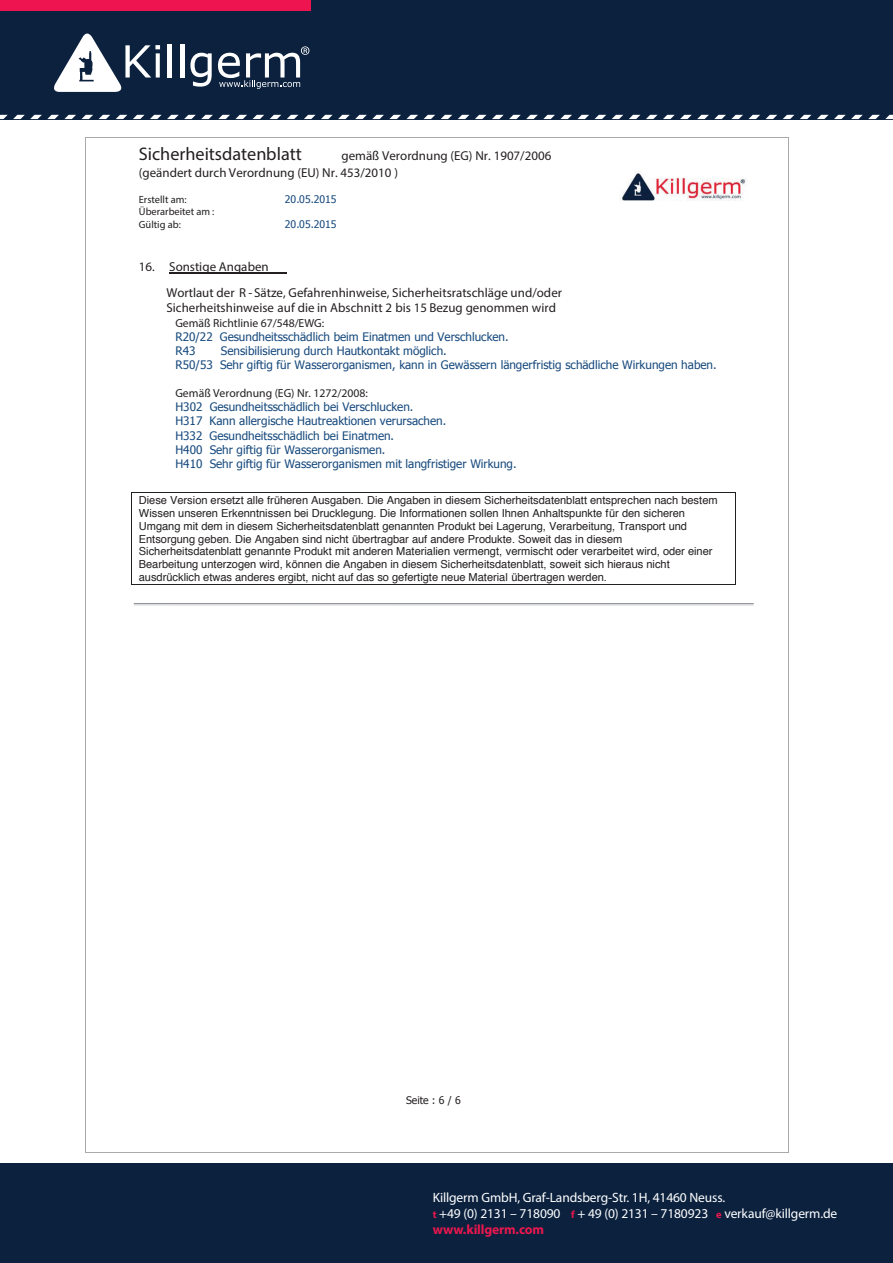
<style>
.page{position:relative;width:893px;height:1263px;background:#fff}
.page>*{position:absolute;margin:0;border:0;box-sizing:border-box;transform-origin:0 0}
.t1{font:700 18.3px "Tahoma";color:#231f20}
.t2{font:13.5px/16.2px "Myriad Pro";letter-spacing:-.01em;color:#fff}
.t3{font:700 12.9px/16.6px "Tahoma";color:#231f20}
.t4{font:11.7px/14.1px "Tahoma";color:#16497d}
.t5{font:700 11.7px "Tahoma";color:#231f20}
.t6{font:11.1px/12.8px "Helvetica";letter-spacing:-.005em;color:#231f20}
.t7{font:700 10.5px/12.5px "Tahoma";color:#231f20}
.t8{font:10.5px "Tahoma";letter-spacing:.005em;color:#16497d}
.t9{font:10.5px "Tahoma";letter-spacing:-.005em;color:#231f20}
.s1{font-weight:700;font-size:10.5px;color:#e9174e}
.s2{font-weight:700;color:#e9174e}
</style>
<div class="page">
<div style="left:0;top:0;width:893px;height:119px;background:#0b213e"></div>
<div style="left:0;top:1163px;width:893px;height:100px;background:#0b213e"></div>
<div style="left:0;top:0;width:310px;height:11px;background:#ed1450"></div>
<svg style="left:0;top:115px;width:93px;height:4px"></svg>
<svg style="left:99px;top:115px;width:11px;height:4px"></svg>
<svg style="left:116px;top:115px;width:11px;height:4px"></svg>
<svg style="left:133px;top:115px;width:11px;height:4px"></svg>
<svg style="left:150px;top:115px;width:97px;height:4px"></svg>
<svg style="left:253px;top:115px;width:11px;height:4px"></svg>
<svg style="left:270px;top:115px;width:11px;height:4px"></svg>
<svg style="left:287px;top:115px;width:11px;height:4px"></svg>
<svg style="left:304px;top:115px;width:11px;height:4px"></svg>
<svg style="left:321px;top:115px;width:97px;height:4px"></svg>
<svg style="left:424px;top:115px;width:11px;height:4px"></svg>
<svg style="left:441px;top:115px;width:11px;height:4px"></svg>
<svg style="left:458px;top:115px;width:11px;height:4px"></svg>
<svg style="left:475px;top:115px;width:11px;height:4px"></svg>
<svg style="left:492px;top:115px;width:97px;height:4px"></svg>
<svg style="left:595px;top:115px;width:11px;height:4px"></svg>
<svg style="left:612px;top:115px;width:11px;height:4px"></svg>
<svg style="left:629px;top:115px;width:11px;height:4px"></svg>
<svg style="left:646px;top:115px;width:114px;height:4px"></svg>
<svg style="left:766px;top:115px;width:11px;height:4px"></svg>
<svg style="left:783px;top:115px;width:11px;height:4px"></svg>
<svg style="left:800px;top:115px;width:11px;height:4px"></svg>
<svg style="left:817px;top:115px;width:76px;height:4px"></svg>
<hr style="left:168px;top:44px;width:4px;height:34px;background:#fff">
<hr style="left:180px;top:44px;width:4px;height:34px;background:#fff">
<svg style="left:190px;top:53px;width:22px;height:34px"></svg>
<svg style="left:54px;top:33px;width:106px;height:59px"></svg>
<svg style="left:218px;top:46px;width:91px;height:43px"></svg>
<img style="left:622px;top:173px;width:124px;height:28px">
<hr style="left:169px;top:272px;width:118px;height:2px;background:#231f20">
<hr style="left:132px;top:492px;width:603px;height:1px;background:#231f20">
<hr style="left:132px;top:585px;width:603px;height:1px;background:#231f20">
<svg style="left:131px;top:492px;width:1px;height:93px"></svg>
<svg style="left:735px;top:492px;width:1px;height:93px"></svg>
<hr style="left:134px;top:603px;width:620px;height:1px;background:#939598">
<hr style="left:134px;top:604px;width:620px;height:2px;background:#d8d9db">
<hr style="left:86px;top:137px;width:703px;height:1px;background:#a8a9ad">
<hr style="left:86px;top:137px;width:1px;height:1015px;background:#a8a9ad">
<hr style="left:789px;top:137px;width:1px;height:1015px;background:#a8a9ad">
<hr style="left:86px;top:1152px;width:703px;height:1px;background:#a8a9ad">
<h1 class="t1" style="left:139px;top:143px;width:164px">Sicherheitsdatenblatt</h1>
<p class="t3" style="left:139px;top:147px;width:414px;text-indent:203px">gemäß Verordnung (EG) Nr. 1907/2006 (geändert durch Verordnung (EU) Nr. 453/2010 )</p>
<p class="t7" style="left:139px;top:193px;width:49px">Erstellt am:</p>
<p class="t8" style="left:285px;top:192px;width:53px">20.05.2015</p>
<p class="t7" style="left:139px;top:205px;width:77px">Überarbeitet am :<br>Gültig ab:</p>
<p class="t8" style="left:285px;top:217px;width:53px">20.05.2015</p>
<p class="t3" style="left:166px;top:254px;width:397px;line-height:25px;text-indent:-28px">16. Sonstige Angaben<br>Wortlaut der R - Sätze, Gefahrenhinweise, Sicherheitsratschläge und/oder</p>
<p class="t3" style="left:166px;top:299px;width:391px">Sicherheitshinweise auf die in Abschnitt 2 bis 15 Bezug genommen wird</p>
<p class="t5" style="left:175px;top:315px;width:150px">Gemäß Richtlinie 67/548/EWG:</p>
<p class="t4" style="left:175px;top:329px;width:335px">R20/22 Gesundheitsschädlich beim Einatmen und Verschlucken.<br>R43</p>
<p class="t4" style="left:175px;top:343px;width:543px;text-indent:46px">Sensibilisierung durch Hautkontakt möglich.<br>R50/53 Sehr giftig für Wasserorganismen, kann in Gewässern längerfristig schädliche Wirkungen haben.</p>
<p class="t5" style="left:175px;top:386px;width:194px">Gemäß Verordnung (EG) Nr. 1272/2008:</p>
<p class="t4" style="left:175px;top:399px;width:343px">H302 Gesundheitsschädlich bei Verschlucken.<br>H317 Kann allergische Hautreaktionen verursachen.<br>H332 Gesundheitsschädlich bei Einatmen.<br>H400 Sehr giftig für Wasserorganismen.<br>H410 Sehr giftig für Wasserorganismen mit langfristiger Wirkung.</p>
<p class="t6" style="left:139px;top:494px;width:580px">Diese Version ersetzt alle früheren Ausgaben. Die Angaben in diesem Sicherheitsdatenblatt entsprechen nach bestem Wissen unseren Erkenntnissen bei Drucklegung. Die Informationen sollen Ihnen Anhaltspunkte für den sicheren Umgang mit dem in diesem Sicherheitsdatenblatt genannten Produkt bei Lagerung, Verarbeitung, Transport und Entsorgung geben. Die Angaben sind nicht übertragbar auf andere Produkte. Soweit das in diesem Sicherheitsdatenblatt genannte Produkt mit anderen Materialien vermengt, vermischt oder verarbeitet wird, oder einer Bearbeitung unterzogen wird, können die Angaben in diesem Sicherheitsdatenblatt, soweit sich hieraus nicht ausdrücklich etwas anderes ergibt, nicht auf das so gefertigte neue Material übertragen werden.</p>
<p class="t9" style="left:406px;top:1093px;width:56px">Seite : 6 / 6</p>
<p class="t2" style="left:433px;top:1189px;width:406px">Killgerm GmbH, Graf-Landsberg-Str. 1H, 41460 Neuss.<br><span class="s1">t</span> +49 (0) 2131 – 718090 <span class="s1">f</span> + 49 (0) 2131 – 7180923 <span class="s1">e</span> verkauf@killgerm.de <span class="s2">www.killgerm.com</span></p>
</div>
